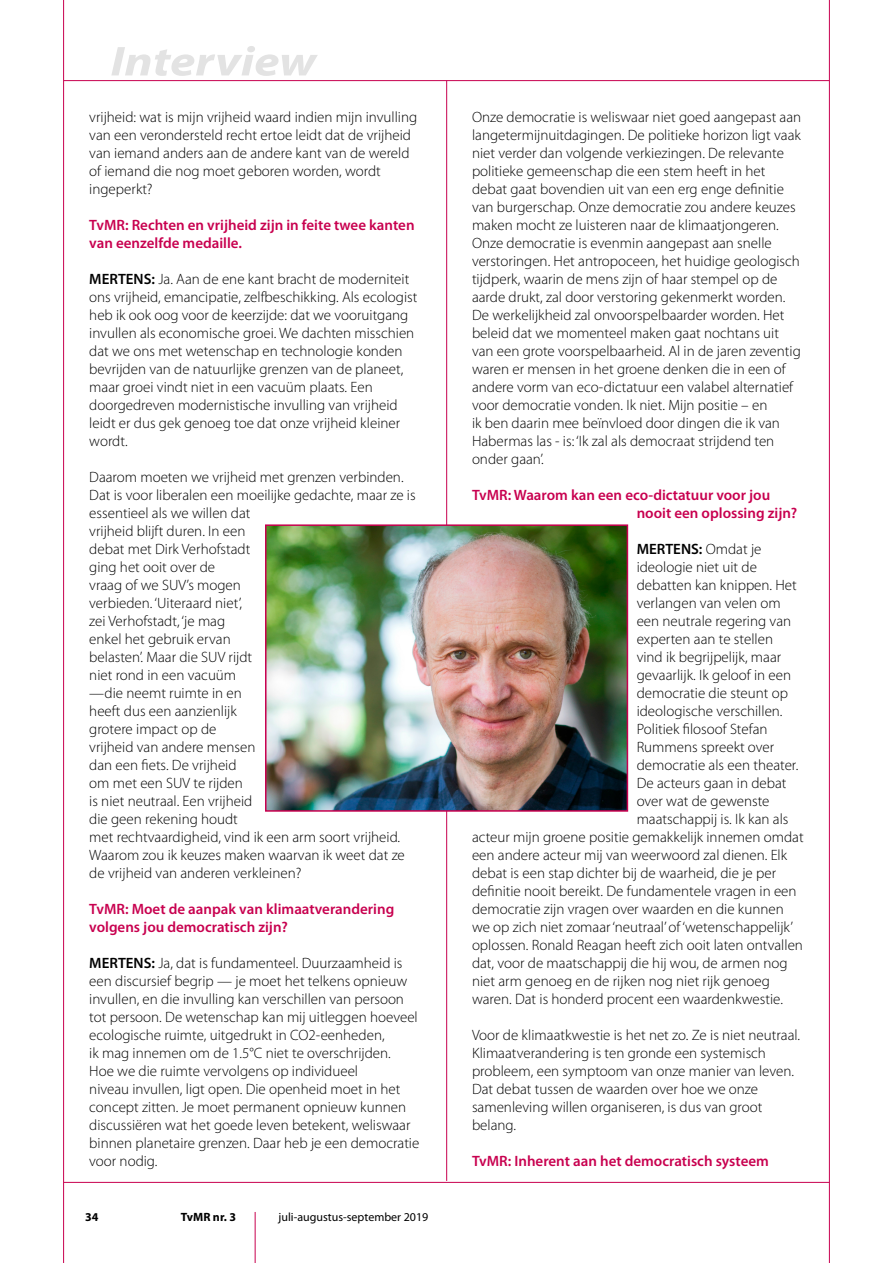
<style>
.page{position:relative;width:893px;height:1263px;background:#fff}
.page>*{position:absolute;margin:0;border:0;box-sizing:border-box;transform-origin:0 0}
.t1{font:italic 700 42px "Myriad Pro";color:#e3e3e3;scale:1.2 1}
.t2{font:300 15px/18px "Myriad Pro";color:#000}
.t3{font:600 15px/18px "Myriad Pro";color:#c8004f}
.t4{font:600 15px "Myriad Pro";color:#000}
.t5{font:12px "Myriad Pro";color:#000}
.t6{font:700 12px "Myriad Pro";color:#000}
.s1{font-weight:600}
.s2{font-weight:300}
</style>
<div class="page">
<hr style="left:63px;top:0;width:1px;height:1263px;background:#c8004f">
<hr style="left:829px;top:0;width:1px;height:1263px;background:#c8004f">
<hr style="left:64px;top:80px;width:765px;height:1px;background:#c8004f">
<hr style="left:64px;top:1182px;width:765px;height:1px;background:#c8004f">
<hr style="left:255px;top:1212px;width:1px;height:51px;background:#c8004f">
<hr style="left:446px;top:81px;width:1px;height:1100px;background:#c8004f">
<img style="left:268px;top:527px;width:357px;height:282px">
<div style="left:265px;top:524px;width:363px;height:288px;border:2px solid #c8004f"></div>
<h1 class="t1" style="left:111px;top:34px;width:173px">Interview</h1>
<p class="t2" style="left:89px;top:108px;width:329px">vrijheid: wat is mijn vrijheid waard indien mijn invulling van een verondersteld recht ertoe leidt dat de vrijheid van iemand anders aan de andere kant van de wereld of iemand die nog moet geboren worden, wordt ingeperkt?</p>
<p class="t3" style="left:89px;top:215px;width:327px">TvMR: Rechten en vrijheid zijn in feite twee kanten van eenzelfde medaille.</p>
<p class="t2" style="left:89px;top:270px;width:330px"><span class="s1">MERTENS:</span> Ja. Aan de ene kant bracht de moderniteit ons vrijheid, emancipatie, zelfbeschikking. Als ecologist heb ik ook oog voor de keerzijde: dat we vooruitgang invullen als economische groei. We dachten misschien dat we ons met wetenschap en technologie konden bevrijden van de natuurlijke grenzen van de planeet, maar groei vindt niet in een vacuüm plaats. Een doorgedreven modernistische invulling van vrijheid leidt er dus gek genoeg toe dat onze vrijheid kleiner wordt.</p>
<p class="t2" style="left:89px;top:468px;width:328px">Daarom moeten we vrijheid met grenzen verbinden.<br>Dat is voor liberalen een moeilijke gedachte, maar ze is essentieel als we willen dat<br>vrijheid blijft duren. In een<br>debat met Dirk Verhofstadt<br>ging het ooit over de<br>vraag of we SUV’s mogen<br>verbieden. ‘Uiteraard niet’,<br>zei Verhofstadt, ‘je mag<br>enkel het gebruik ervan<br>belasten’. Maar die SUV rijdt<br>niet rond in een vacuüm<br>—die neemt ruimte in en<br>heeft dus een aanzienlijk<br>grotere impact op de<br>vrijheid van andere mensen<br>dan een fiets. De vrijheid<br>om met een SUV te rijden<br>is niet neutraal. Een vrijheid<br>die geen rekening houdt<br>met rechtvaardigheid, vind ik een arm soort vrijheid.<br>Waarom zou ik keuzes maken waarvan ik weet dat ze de vrijheid van anderen verkleinen?</p>
<p class="t3" style="left:89px;top:899px;width:306px">TvMR: Moet de aanpak van klimaatverandering volgens jou democratisch zijn?</p>
<p class="t2" style="left:89px;top:954px;width:332px"><span class="s1">MERTENS:</span> Ja, dat is fundamenteel. Duurzaamheid is een discursief begrip — je moet het telkens opnieuw invullen, en die invulling kan verschillen van persoon tot persoon. De wetenschap kan mij uitleggen hoeveel ecologische ruimte, uitgedrukt in CO2-eenheden,<br>ik mag innemen om de 1.5°C niet te overschrijden.<br>Hoe we die ruimte vervolgens op individueel<br>niveau invullen, ligt open. Die openheid moet in het concept zitten. Je moet permanent opnieuw kunnen discussiëren wat het goede leven betekent, weliswaar binnen planetaire grenzen. Daar heb je een democratie voor nodig.</p>
<p class="t6" style="left:85px;top:1209px;width:15px">34</p>
<p class="t6" style="left:181px;top:1209px;width:57px">TvMR nr. 3</p>
<p class="t5" style="left:279px;top:1209px;width:151px">juli-augustus-september 2019</p>
<p class="t2" style="left:472px;top:108px;width:331px">Onze democratie is weliswaar niet goed aangepast aan langetermijnuitdagingen. De politieke horizon ligt vaak niet verder dan volgende verkiezingen. De relevante politieke gemeenschap die een stem heeft in het debat gaat bovendien uit van een erg enge definitie van burgerschap. Onze democratie zou andere keuzes maken mocht ze luisteren naar de klimaatjongeren.<br>Onze democratie is evenmin aangepast aan snelle verstoringen. Het antropoceen, het huidige geologisch tijdperk, waarin de mens zijn of haar stempel op de aarde drukt, zal door verstoring gekenmerkt worden.<br>De werkelijkheid zal onvoorspelbaarder worden. Het beleid dat we momenteel maken gaat nochtans uit van een grote voorspelbaarheid. Al in de jaren zeventig waren er mensen in het groene denken die in een of andere vorm van eco-dictatuur een valabel alternatief voor democratie vonden. Ik niet. Mijn positie – en<br>ik ben daarin mee beïnvloed door dingen die ik van Habermas las - is: ‘Ik zal als democraat strijdend ten onder gaan’.</p>
<p class="t3" style="left:637px;top:485px;width:162px;text-indent:-165px">TvMR: Waarom kan een eco-dictatuur voor jou nooit een oplossing zijn?</p>
<p class="t4" style="left:637px;top:539px;width:126px">MERTENS: <span class="s2">Omdat je</span></p>
<p class="t2" style="left:637px;top:558px;width:122px">ideologie niet uit de</p>
<p class="t2" style="left:637px;top:576px;width:162px">debatten kan knippen. Het</p>
<p class="t2" style="left:637px;top:594px;width:146px">verlangen van velen om</p>
<p class="t2" style="left:637px;top:612px;width:156px">een neutrale regering van</p>
<p class="t2" style="left:637px;top:630px;width:138px">experten aan te stellen</p>
<p class="t2" style="left:637px;top:648px;width:146px">vind ik begrijpelijk, maar</p>
<p class="t2" style="left:637px;top:666px;width:156px">gevaarlijk. Ik geloof in een</p>
<p class="t2" style="left:637px;top:684px;width:153px">democratie die steunt op</p>
<p class="t2" style="left:637px;top:702px;width:147px">ideologische verschillen.</p>
<p class="t2" style="left:637px;top:720px;width:132px">Politiek filosoof Stefan</p>
<p class="t2" style="left:637px;top:738px;width:139px">Rummens spreekt over</p>
<p class="t2" style="left:637px;top:756px;width:163px">democratie als een theater.</p>
<p class="t2" style="left:637px;top:774px;width:151px">De acteurs gaan in debat</p>
<p class="t2" style="left:637px;top:792px;width:134px">over wat de gewenste</p>
<p class="t2" style="left:637px;top:810px;width:153px">maatschappij is. Ik kan als</p>
<p class="t2" style="left:472px;top:828px;width:333px">acteur mijn groene positie gemakkelijk innemen omdat</p>
<p class="t2" style="left:472px;top:846px;width:317px">een andere acteur mij van weerwoord zal dienen. Elk</p>
<p class="t2" style="left:472px;top:864px;width:306px">debat is een stap dichter bij de waarheid, die je per</p>
<p class="t2" style="left:472px;top:882px;width:326px">definitie nooit bereikt. De fundamentele vragen in een</p>
<p class="t2" style="left:472px;top:900px;width:313px">democratie zijn vragen over waarden en die kunnen</p>
<p class="t2" style="left:472px;top:918px;width:322px">we op zich niet zomaar ‘neutraal’ of ‘wetenschappelijk’</p>
<p class="t2" style="left:472px;top:936px;width:332px">oplossen. Ronald Reagan heeft zich ooit laten ontvallen</p>
<p class="t2" style="left:472px;top:954px;width:317px">dat, voor de maatschappij die hij wou, de armen nog</p>
<p class="t2" style="left:472px;top:972px;width:299px">niet arm genoeg en de rijken nog niet rijk genoeg</p>
<p class="t2" style="left:472px;top:990px;width:312px">waren. Dat is honderd procent een waardenkwestie.</p>
<p class="t2" style="left:472px;top:1026px;width:330px">Voor de klimaatkwestie is het net zo. Ze is niet neutraal.<br>Klimaatverandering is ten gronde een systemisch probleem, een symptoom van onze manier van leven.<br>Dat debat tussen de waarden over hoe we onze samenleving willen organiseren, is dus van groot belang.</p>
<p class="t3" style="left:472px;top:1151px;width:298px">TvMR: Inherent aan het democratisch systeem</p>
</div>
